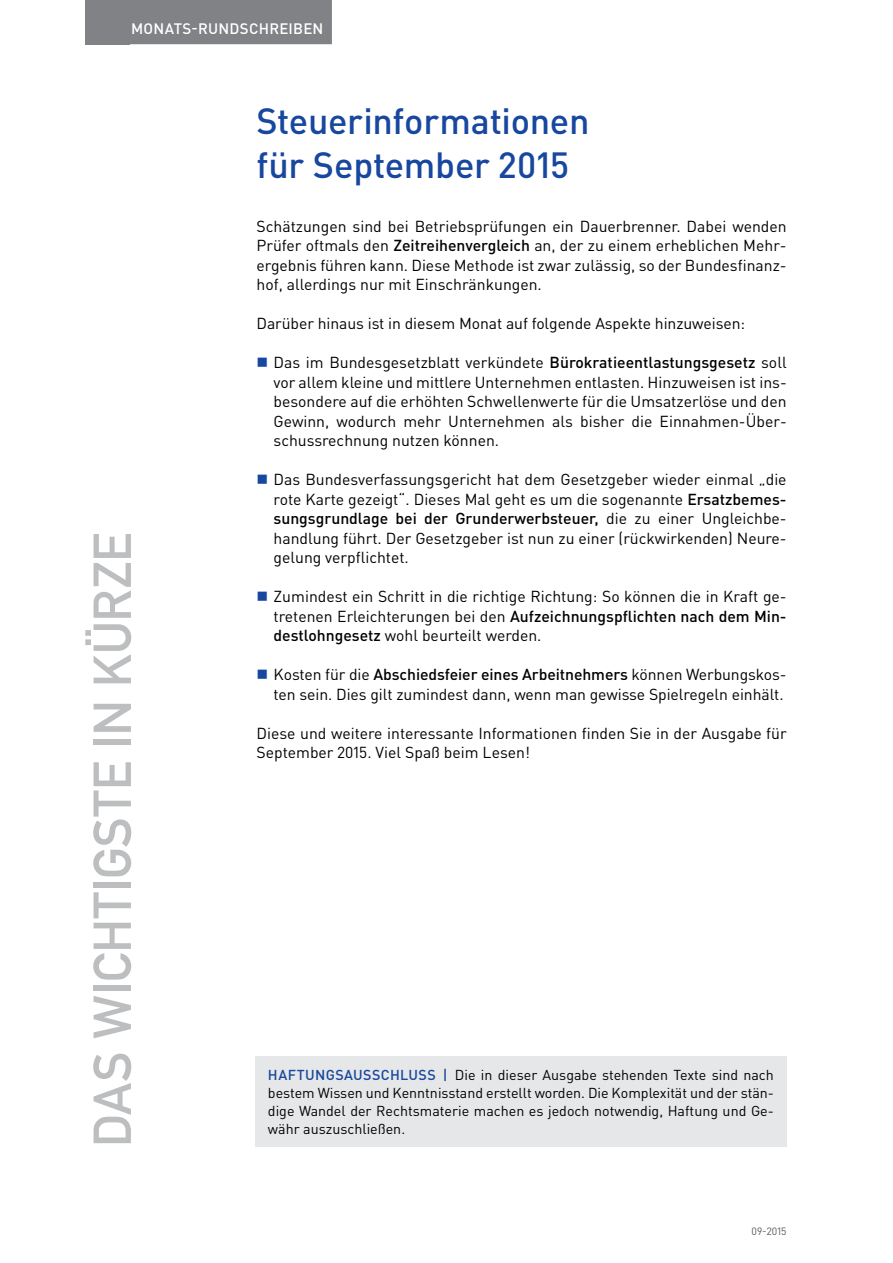
<style>
.page{position:relative;width:893px;height:1263px;background:#fff}
.page>*{position:absolute;margin:0;border:0;box-sizing:border-box;transform-origin:0 0}
.t1{font:52.5px "DIN Mittelschrift Std";color:#bcbec0}
.t2{font:500 36px/43.5px "DIN Pro";letter-spacing:-.01em;color:#17479e}
.t3{font:15.75px/19.5px "DIN Pro";color:#000;text-align:justify}
.t4{font:500 15px "DIN Pro";letter-spacing:.015em;color:#fff}
.t5{font:14.25px/18px "DIN Pro";color:#000;text-align:justify}
.t6{font:10.5px "DIN Pro";color:#58595b}
.s1{font-weight:500}
.s2{font-weight:500;color:#17479e}
</style>
<div class="page">
<div style="left:85px;top:0;width:45px;height:44px;background:#808285"></div>
<div style="left:122px;top:0;width:210px;height:44px;background:#808285"></div>
<div style="left:255px;top:1057px;width:532px;height:90px;background:#e6e7e8"></div>
<p class="t4" style="left:131px;top:18px;width:194px">MONATS-RUNDSCHREIBEN</p>
<h1 class="t1" style="left:82px;top:1147px;width:616px;rotate:-90deg">DAS WICHTIGSTE IN KÜRZE</h1>
<h2 class="t2" style="left:257px;top:98px;width:334px">Steuerinformationen für September 2015</h2>
<p class="t3" style="left:257px;top:216px;width:532px">Schätzungen sind bei Betriebsprüfungen ein Dauerbrenner. Dabei wenden Prüfer oftmals den <span class="s1">Zeitreihenvergleich</span> an, der zu einem erheblichen Mehr&shy;ergebnis führen kann. Diese Methode ist zwar zulässig, so der Bundesfinanz&shy;hof, allerdings nur mit Einschränkungen.</p>
<p class="t3" style="left:257px;top:313px;width:490px">Darüber hinaus ist in diesem Monat auf folgende Aspekte hinzuweisen:</p>
<p class="t3" style="left:274px;top:352px;width:515px">Das im Bundesgesetzblatt verkündete <span class="s1">Bürokratieentlastungsgesetz</span> soll vor allem kleine und mittlere Unternehmen entlasten. Hinzuweisen ist ins&shy;besondere auf die erhöhten Schwellenwerte für die Umsatzerlöse und den Gewinn, wodurch mehr Unternehmen als bisher die Einnahmen-Über&shy;schussrechnung nutzen können.</p>
<p class="t3" style="left:274px;top:469px;width:515px">Das Bundesverfassungsgericht hat dem Gesetzgeber wieder einmal „die rote Karte gezeigt“. Dieses Mal geht es um die sogenannte <span class="s1">Ersatzbemes&shy;sungsgrundlage bei der Grunderwerbsteuer,</span> die zu einer Ungleichbe&shy;handlung führt. Der Gesetzgeber ist nun zu einer (rückwirkenden) Neure&shy;gelung verpflichtet.</p>
<p class="t3" style="left:274px;top:586px;width:515px">Zumindest ein Schritt in die richtige Richtung: So können die in Kraft ge&shy;tretenen Erleichterungen bei den <span class="s1">Aufzeichnungspflichten nach dem Min&shy;destlohngesetz</span> wohl beurteilt werden.</p>
<p class="t3" style="left:274px;top:664px;width:515px">Kosten für die <span class="s1">Abschiedsfeier eines Arbeitnehmers</span> können Werbungskos&shy;ten sein. Dies gilt zumindest dann, wenn man gewisse Spielregeln einhält.</p>
<p class="t3" style="left:257px;top:723px;width:532px">Diese und weitere interessante Informationen finden Sie in der Ausgabe für<br>September 2015. Viel Spaß beim Lesen!</p>
<p class="t5" style="left:268px;top:1065px;width:508px"><span class="s2">HAFTUNGSAUSSCHLUSS |</span> Die in dieser Ausgabe stehenden Texte sind nach bestem Wissen und Kenntnisstand erstellt worden. Die Komplexität und der stän&shy;dige Wandel der Rechtsmaterie machen es jedoch notwendig, Haftung und Ge&shy;währ auszuschließen.</p>
<p class="t6" style="left:752px;top:1224px;width:37px">09-2015</p>
</div>
